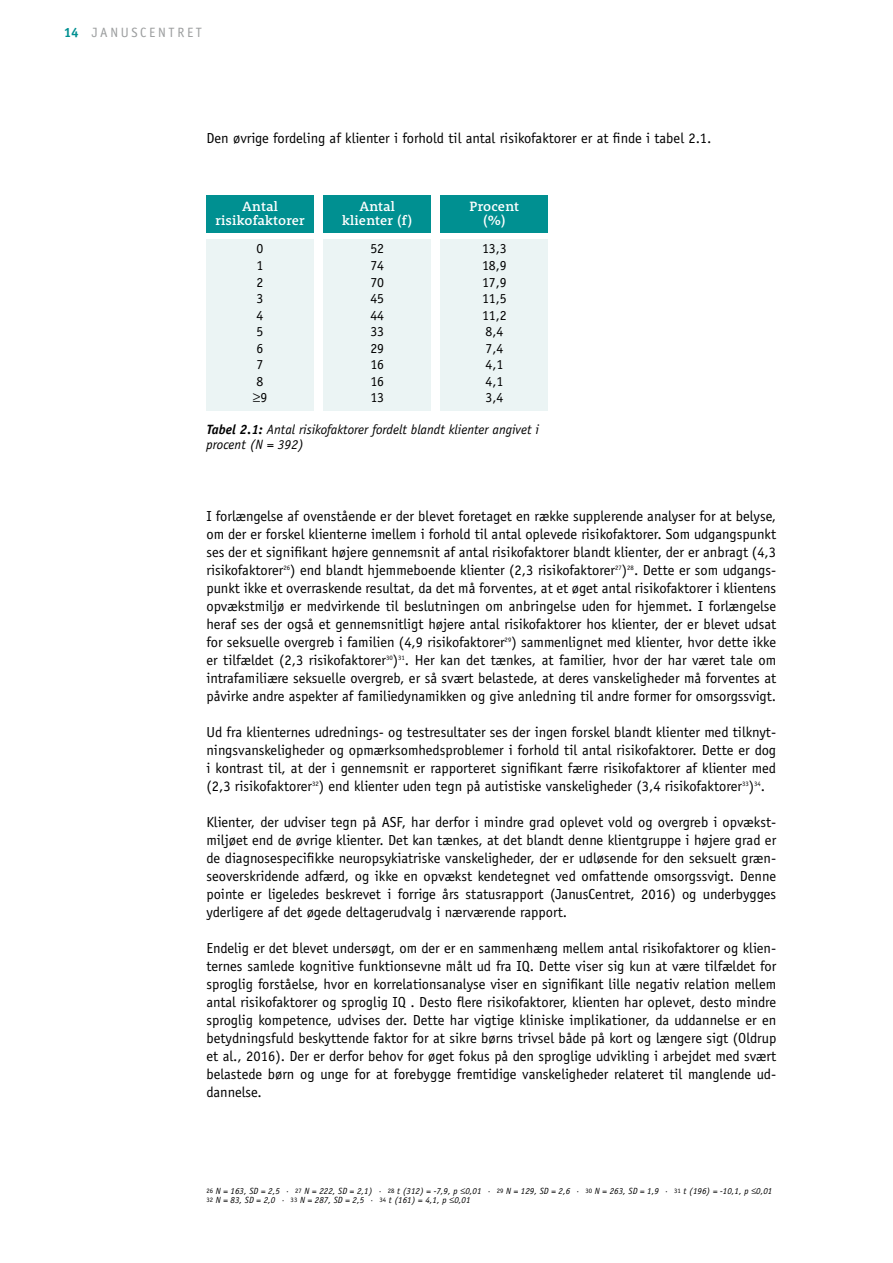
<style>
.page{position:relative;width:893px;height:1263px;background:#fff}
.page>*{position:absolute;margin:0;border:0;box-sizing:border-box;transform-origin:0 0}
.t1{font:14.55px/18px "Officina Sans";color:#000;text-align:justify}
.t2{font:13.8px/16.5px "Officina Sans";color:#000}
.t3{font:500 13.8px/14.2px "Rooney";letter-spacing:.01em;color:#fff;text-align:center}
.t4{font:italic 13.5px/15px "Officina Sans";color:#000}
.t5{font:13.5px "Officina Sans";letter-spacing:.2em;color:#9c9e9f}
.t6{font:italic 9px/9px "Officina Sans";color:#000}
.s1{font-weight:700;color:#009091}
.s2{font-weight:700}
</style>
<div class="page">
<div style="left:206px;top:239px;width:108px;height:172px;background:#ebf4f4"></div>
<div style="left:206px;top:196px;width:108px;height:37px;background:#009091"></div>
<div style="left:324px;top:239px;width:107px;height:172px;background:#ebf4f4"></div>
<div style="left:324px;top:196px;width:107px;height:37px;background:#009091"></div>
<div style="left:441px;top:239px;width:107px;height:172px;background:#ebf4f4"></div>
<div style="left:441px;top:196px;width:107px;height:37px;background:#009091"></div>
<p class="t5" style="left:64px;top:24px;width:140px"><span class="s1">14</span> JANUSCENTRET</p>
<p class="t1" style="left:206px;top:129px;width:507px">Den øvrige fordeling af klienter i forhold til antal risikofaktorer er at finde i tabel 2.1.</p>
<p class="t3" style="left:215px;top:199px;width:91px">Antal risikofaktorer</p>
<p class="t2" style="left:253px;top:241px;width:16px">0<br>1<br>2<br>3<br>4<br>5<br>6<br>7<br>8 ≥9</p>
<p class="t3" style="left:342px;top:199px;width:72px">Antal klienter (f)</p>
<p class="t2" style="left:370px;top:241px;width:15px;text-align:justify">52<br>74<br>70<br>45<br>44<br>33<br>29<br>16<br>16<br>13</p>
<p class="t3" style="left:470px;top:199px;width:51px">Procent (%)</p>
<p class="t2" style="left:482px;top:241px;width:26px">13,3<br>18,9<br>17,9<br>11,5<br>11,2<br>8,4<br>7,4<br>4,1<br>4,1<br>3,4</p>
<p class="t4" style="left:206px;top:422px;width:334px"><span class="s2">Tabel 2.1:</span> Antal risikofaktorer fordelt blandt klienter angivet i procent (N = 392)</p>
<p class="t1" style="left:206px;top:507px;width:571px">I forlængelse af ovenstående er der blevet foretaget en række supplerende analyser for at belyse, om der er forskel klienterne imellem i forhold til antal oplevede risikofaktorer. Som udgangspunkt ses der et signifikant højere gennemsnit af antal risikofaktorer blandt klienter, der er anbragt (4,3 risikofaktorer<sup>26</sup>) end blandt hjemmeboende klienter (2,3 risikofaktorer<sup>27</sup>)<sup>28</sup>. Dette er som udgangs&shy;punkt ikke et overraskende resultat, da det må forventes, at et øget antal risikofaktorer i klientens opvækstmiljø er medvirkende til beslutningen om anbringelse uden for hjemmet. I forlængelse heraf ses der også et gennemsnitligt højere antal risikofaktorer hos klienter, der er blevet udsat for seksuelle overgreb i familien (4,9 risikofaktorer<sup>29</sup>) sammenlignet med klienter, hvor dette ikke er tilfældet (2,3 risikofaktorer<sup>30</sup>)<sup>31</sup>. Her kan det tænkes, at familier, hvor der har været tale om intrafamiliære seksuelle overgreb, er så svært belastede, at deres vanskeligheder må forventes at påvirke andre aspekter af familiedynamikken og give anledning til andre former for omsorgssvigt.</p>
<p class="t1" style="left:206px;top:723px;width:571px">Ud fra klienternes udrednings- og testresultater ses der ingen forskel blandt klienter med tilknyt&shy;ningsvanskeligheder og opmærksomhedsproblemer i forhold til antal risikofaktorer. Dette er dog i kontrast til, at der i gennemsnit er rapporteret signifikant færre risikofaktorer af klienter med (2,3 risikofaktorer<sup>32</sup>) end klienter uden tegn på autistiske vanskeligheder (3,4 risikofaktorer<sup>33</sup>)<sup>34</sup>.</p>
<p class="t1" style="left:206px;top:813px;width:571px">Klienter, der udviser tegn på ASF, har derfor i mindre grad oplevet vold og overgreb i opvækst&shy;miljøet end de øvrige klienter. Det kan tænkes, at det blandt denne klientgruppe i højere grad er de diagnosespecifikke neuropsykiatriske vanskeligheder, der er udløsende for den seksuelt græn&shy;seoverskridende adfærd, og ikke en opvækst kendetegnet ved omfattende omsorgssvigt. Denne pointe er ligeledes beskrevet i forrige års statusrapport (JanusCentret, 2016) og underbygges yderligere af det øgede deltagerudvalg i nærværende rapport.</p>
<p class="t1" style="left:206px;top:939px;width:571px">Endelig er det blevet undersøgt, om der er en sammenhæng mellem antal risikofaktorer og klien&shy;ternes samlede kognitive funktionsevne målt ud fra IQ. Dette viser sig kun at være tilfældet for sproglig forståelse, hvor en korrelationsanalyse viser en signifikant lille negativ relation mellem antal risikofaktorer og sproglig IQ . Desto flere risikofaktorer, klienten har oplevet, desto mindre sproglig kompetence, udvises der. Dette har vigtige kliniske implikationer, da uddannelse er en betydningsfuld beskyttende faktor for at sikre børns trivsel både på kort og længere sigt (Oldrup et al., 2016). Der er derfor behov for øget fokus på den sproglige udvikling i arbejdet med svært belastede børn og unge for at forebygge fremtidige vanskeligheder relateret til manglende ud&shy;dannelse.</p>
<p class="t6" style="left:206px;top:1187px;width:568px"><sup>26</sup> N = 163, SD = 2,5 · <sup>27</sup> N = 222, SD = 2,1) · <sup>28</sup> t (312) = -7,9, p ≤0,01 · <sup>29</sup> N = 129, SD = 2,6 · <sup>30</sup> N = 263, SD = 1,9 · <sup>31</sup> t (196) = -10,1, p ≤0,01<br><sup>32</sup> N = 83, SD = 2,0 · <sup>33</sup> N = 287, SD = 2,5 · <sup>34</sup> t (161) = 4,1, p ≤0,01</p>
</div>
